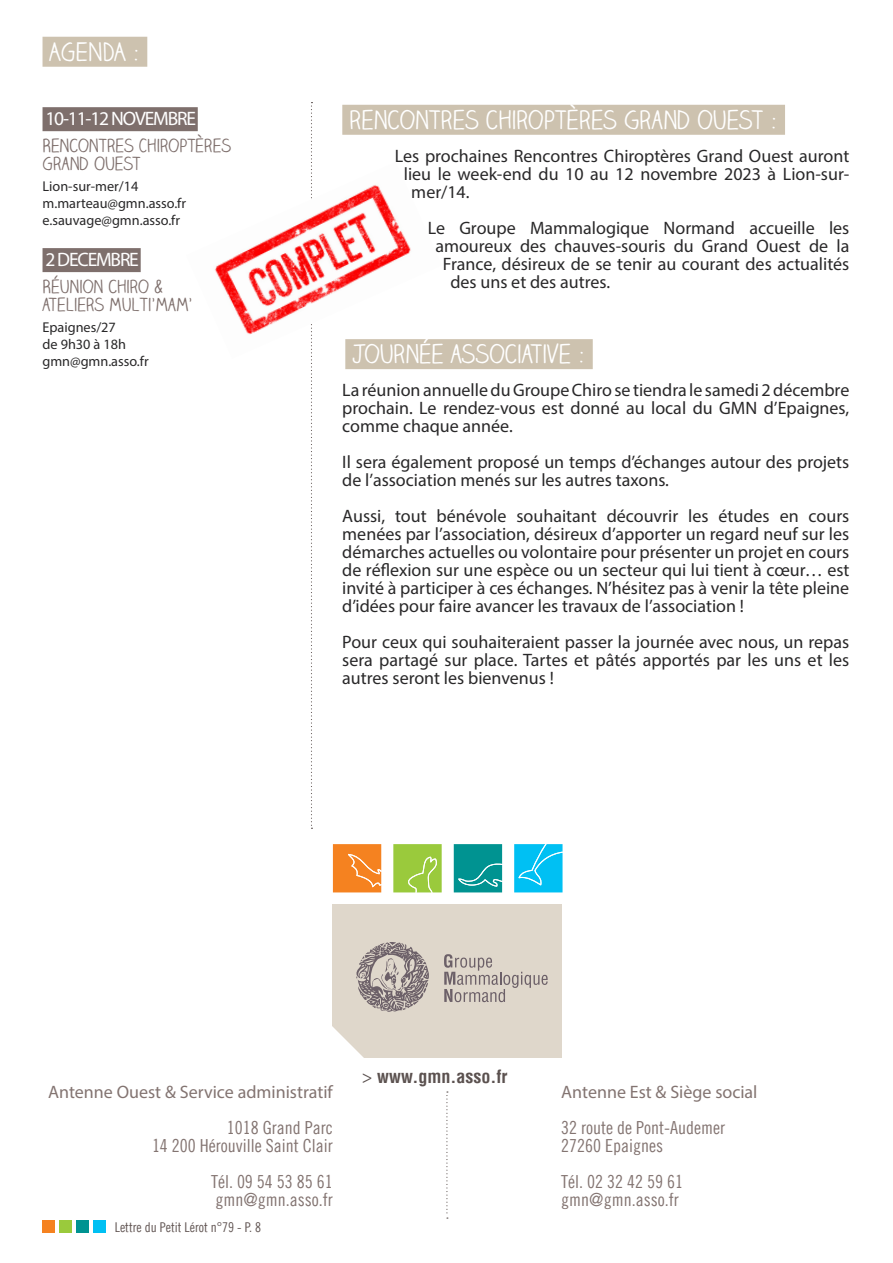
<style>
.page{position:relative;width:893px;height:1263px;background:#fff}
.page>*{position:absolute;margin:0;border:0;box-sizing:border-box;transform-origin:0 0}
.t1{font:25.5px "Claire Hand";color:#fff}
.t2{font:19.5px "Myriad Pro";letter-spacing:-.06em;color:#fff}
.t3{font:18px/18px "Myriad Pro";color:#292829;text-align:justify}
.t4{font:18px/18px "Trade Gothic LT Cond Eighteen";color:#837471}
.t5{font:18px/18px "Claire Hand";color:#7e6f6c}
.t6{font:18px "Myriad Pro";color:#837471}
.t7{font:700 condensed 18px "Helvetica LT";color:#5b514f}
.t8{font:14.25px/17.1px "Myriad Pro";color:#292829}
.t9{font:13.5px "Trade Gothic LT Cond Eighteen";color:#625654}
.s1{font-family:"Myriad Pro";font-weight:400;font-stretch:normal}
</style>
<div class="page">
<div style="left:43px;top:1220px;width:12px;height:13px;background:#f58220"></div>
<div style="left:60px;top:1220px;width:12px;height:13px;background:#9aca3c"></div>
<div style="left:77px;top:1220px;width:12px;height:13px;background:#009391"></div>
<div style="left:94px;top:1220px;width:12px;height:13px;background:#00c0f3"></div>
<div style="left:332px;top:904px;width:230px;height:153px;background:#dfd7cb"></div>
<svg style="left:393px;top:844px;width:49px;height:48px;background:#a1cd4a"></svg>
<svg style="left:454px;top:844px;width:48px;height:48px;background:#119a98"></svg>
<svg style="left:514px;top:844px;width:48px;height:48px;background:#13c4f3"></svg>
<svg style="left:333px;top:844px;width:48px;height:48px;background:#f5892e"></svg>
<svg style="left:444px;top:954px;width:104px;height:48px"></svg>
<svg style="left:356px;top:942px;width:73px;height:70px"></svg>
<svg style="left:332px;top:1026px;width:32px;height:32px"></svg>
<svg style="left:446px;top:1091px;width:2px;height:127px"></svg>
<div style="left:43px;top:107px;width:155px;height:24px;background:#7e6f6c"></div>
<div style="left:43px;top:248px;width:98px;height:24px;background:#7e6f6c"></div>
<svg style="left:311px;top:102px;width:1px;height:727px"></svg>
<div style="left:342px;top:105px;width:443px;height:30px;background:#cdc2af"></div>
<div style="left:345px;top:339px;width:248px;height:30px;background:#cdc2af"></div>
<div style="left:43px;top:37px;width:104px;height:30px;background:#cdc2af"></div>
<img style="left:214px;top:162px;width:228px;height:197px">
<h1 class="t1" style="left:50px;top:35px;width:92px">AGENDA :</h1>
<p class="t2" style="left:45px;top:107px;width:152px">10-11-12 NOVEMBRE</p>
<p class="t5" style="left:43px;top:136px;width:190px">RENCONTRES CHIROPTÈRES<br>GRAND OUEST</p>
<p class="t8" style="left:43px;top:177px;width:145px">Lion-sur-mer/14 m.marteau@gmn.asso.fr e.sauvage@gmn.asso.fr</p>
<p class="t2" style="left:45px;top:248px;width:95px">2 DECEMBRE</p>
<p class="t5" style="left:43px;top:277px;width:152px">RÉUNION CHIRO &amp;<br>ATELIERS MULTI’MAM’</p>
<p class="t8" style="left:43px;top:318px;width:108px">Epaignes/27<br>de 9h30 à 18h gmn@gmn.asso.fr</p>
<h1 class="t1" style="left:349px;top:103px;width:430px">RENCONTRES CHIROPTÈRES GRAND OUEST :</h1>
<p class="t3" style="left:395px;top:147px;width:456px">Les prochaines Rencontres Chiroptères Grand Ouest auront</p>
<p class="t3" style="left:404px;top:165px;width:447px">lieu le week-end du 10 au 12 novembre 2023 à Lion-sur-</p>
<p class="t3" style="left:411px;top:183px;width:60px">mer/14.</p>
<p class="t3" style="left:428px;top:219px;width:423px">Le Groupe Mammalogique Normand accueille les</p>
<p class="t3" style="left:435px;top:237px;width:416px">amoureux des chauves-souris du Grand Ouest de la</p>
<p class="t3" style="left:443px;top:255px;width:408px">France, désireux de se tenir au courant des actualités</p>
<p class="t3" style="left:450px;top:273px;width:161px">des uns et des autres.</p>
<h1 class="t1" style="left:352px;top:338px;width:235px">JOURNÉE ASSOCIATIVE :</h1>
<p class="t3" style="left:342px;top:381px;width:508px">La réunion annuelle du Groupe Chiro se tiendra le samedi 2 décembre prochain. Le rendez-vous est donné au local du GMN d’Epaignes, comme chaque année.</p>
<p class="t3" style="left:342px;top:453px;width:509px">Il sera également proposé un temps d’échanges autour des projets de l’association menés sur les autres taxons.</p>
<p class="t3" style="left:342px;top:507px;width:509px">Aussi, tout bénévole souhaitant découvrir les études en cours menées par l’association, désireux d’apporter un regard neuf sur les démarches actuelles ou volontaire pour présenter un projet en cours de réflexion sur une espèce ou un secteur qui lui tient à cœur… est invité à participer à ces échanges. N’hésitez pas à venir la tête pleine d’idées pour faire avancer les travaux de l’association !</p>
<p class="t3" style="left:342px;top:633px;width:509px">Pour ceux qui souhaiteraient passer la journée avec nous, un repas sera partagé sur place. Tartes et pâtés apportés par les uns et les autres seront les bienvenus !</p>
<p class="t6" style="left:48px;top:1081px;width:286px">Antenne Ouest &amp; Service administratif</p>
<p class="t4" style="left:152px;top:1118px;width:182px;text-align:right">1018 Grand Parc<br>14 200 Hérouville Saint Clair</p>
<p class="t4" style="left:211px;top:1172px;width:123px">Tél. 09 54 53 85 61 gmn@gmn.asso.fr</p>
<p class="t9" style="left:115px;top:1219px;width:148px">Lettre du Petit Lérot n°79 - P. 8</p>
<p class="t7" style="left:362px;top:1065px;width:147px"><span class="s1">&gt;</span> www.gmn.asso.fr</p>
<p class="t6" style="left:561px;top:1081px;width:198px">Antenne Est &amp; Siège social</p>
<p class="t4" style="left:561px;top:1118px;width:165px">32 route de Pont-Audemer<br>27260 Epaignes</p>
<p class="t4" style="left:561px;top:1172px;width:123px">Tél. 02 32 42 59 61 gmn@gmn.asso.fr</p>
</div>
